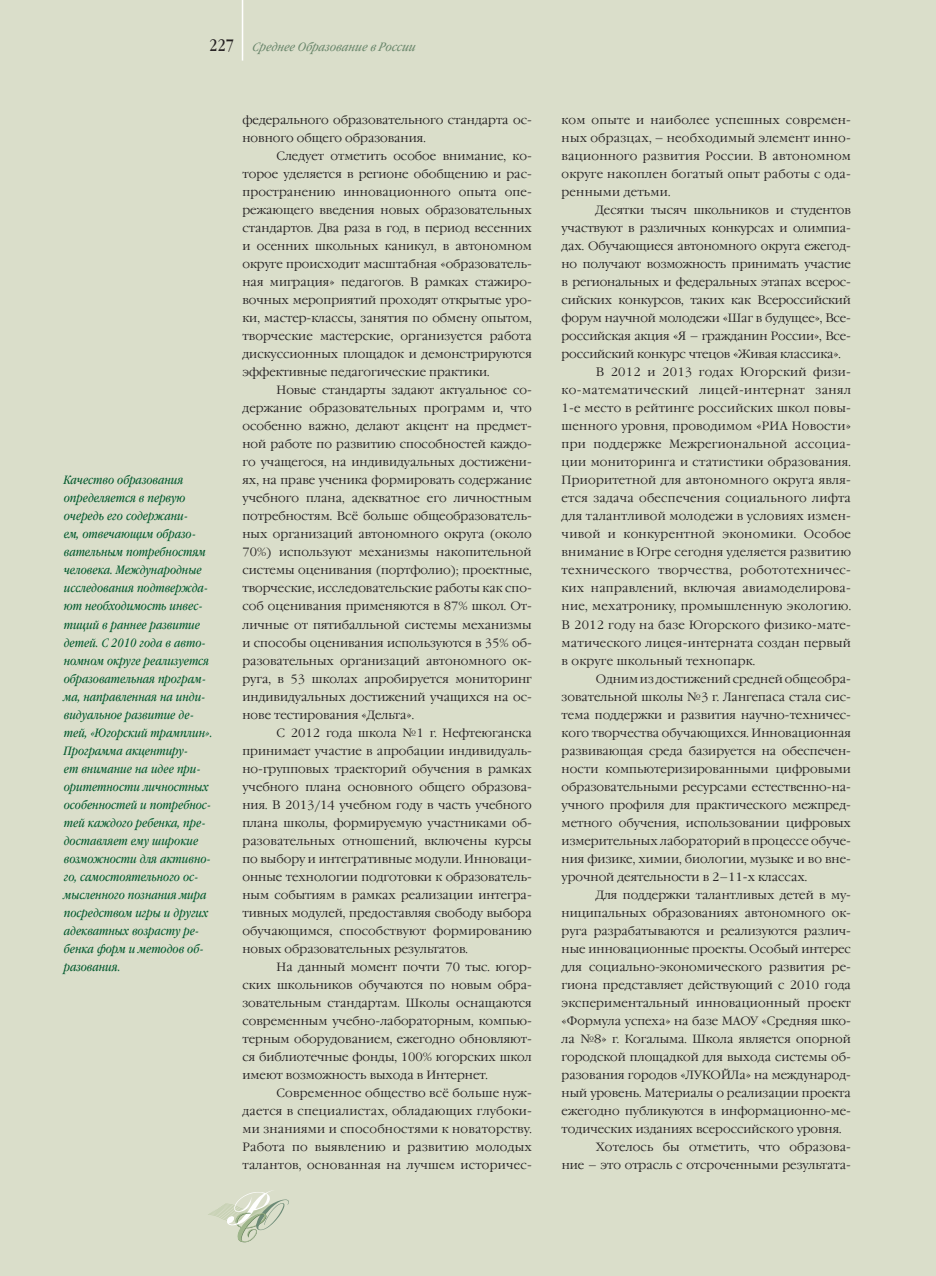
<style>
.page{position:relative;width:936px;height:1276px;background:#fff}
.page>*{position:absolute;margin:0;border:0;box-sizing:border-box;transform-origin:0 0}
.t1{font:300 12px/18px "Garamond C";color:#231f20;text-align:justify}
.t2{font:italic 12px/18px "Garamond Book Narrow C";color:#00582c}
.t3{font:300 12px "Garamond C";letter-spacing:.02em;color:#231f20}
.t4{font:300 12px "Garamond C";letter-spacing:.025em;color:#231f20}
.t5{font:300 12px "Garamond C";letter-spacing:.03em;color:#231f20}
.t6{font:300 12px "Garamond C";letter-spacing:.035em;color:#231f20}
.t7{font:italic 12px "Garamond Book Narrow C";letter-spacing:.01em;color:#69866b}
.s1{font-style:normal;font-size:16.5px;color:#231f20}
</style>
<div class="page">
<div style="left:0;top:0;width:935px;height:1276px;background:#dadeca"></div>
<svg style="left:208px;top:1190px;width:81px;height:52px"></svg>
<hr style="left:242px;top:0;width:1px;height:61px;background:#fff">
<p class="t7" style="left:209px;top:40px;width:210px"><span class="s1">2 2 7</span> Среднее Образование в России</p>
<p class="t2" style="left:64px;top:472px;width:150px">Качество образования определяется в первую очередь его содержани-<br>ем, отвечающим образо&shy;вательным потребностям человека. Международные исследования подтвержда&shy;ют необходимость инвес&shy;тиций в раннее развитие детей. С 2010 года в авто&shy;номном округе реализуется образовательная програм&shy;ма, направленная на инди&shy;видуальное развитие де&shy;тей, «Югорский трамплин».<br>Программа акцентиру-<br>ет внимание на идее при&shy;оритетности личностных особенностей и потребнос&shy;тей каждого ребенка, пре&shy;доставляет ему широкие возможности для активно&shy;го, самостоятельного ос&shy;мысленного познания мира посредством игры и других адекватных возрасту ре&shy;бенка форм и методов об&shy;разования.</p>
<p class="t1" style="left:242px;top:112px;width:291px">федерального образовательного стандарта ос&shy;новного общего образования.</p>
<p class="t1" style="left:242px;top:148px;width:291px;text-indent:34px">Следует отметить особое внимание, ко&shy;торое уделяется в регионе обобщению и рас&shy;пространению инновационного опыта опе&shy;режающего введения новых образовательных стандартов. Два раза в год, в период весенних и осенних школьных каникул, в автономном округе происходит масштабная «образователь&shy;ная миграция» педагогов. В рамках стажиро&shy;вочных мероприятий проходят открытые уро&shy;ки, мастер-классы, занятия по обмену опытом, творческие мастерские, организуется работа дискуссионных площадок и демонстрируются эффективные педагогические практики.</p>
<p class="t1" style="left:242px;top:382px;width:291px;text-indent:34px">Новые стандарты задают актуальное со&shy;держание образовательных программ и, что особенно важно, делают акцент на предмет&shy;ной работе по развитию способностей каждо&shy;го учащегося, на индивидуальных достижени&shy;ях, на праве ученика формировать содержание учебного плана, адекватное его личностным потребностям. Всё больше общеобразователь&shy;ных организаций автономного округа (около 70%) используют механизмы накопительной системы оценивания (портфолио); проектные, творческие, исследовательские работы как спо&shy;соб оценивания применяются в 87% школ. От&shy;личные от пятибалльной системы механизмы и способы оценивания используются в 35% об&shy;разовательных организаций автономного ок&shy;руга, в 53 школах апробируется мониторинг индивидуальных достижений учащихся на ос&shy;нове тестирования «Дельта».</p>
<p class="t1" style="left:242px;top:724px;width:291px;text-indent:34px">С 2012 года школа №1 г. Нефтеюганска принимает участие в апробации индивидуаль&shy;но-групповых траекторий обучения в рамках учебного плана основного общего образова&shy;ния. В 2013/14 учебном году в часть учебного плана школы, формируемую участниками об&shy;разовательных отношений, включены курсы по выбору и интегративные модули. Инноваци&shy;онные технологии подготовки к образователь&shy;ным событиям в рамках реализации интегра&shy;тивных модулей, предоставляя свободу выбора обучающимся, способствуют формированию новых образовательных результатов.</p>
<p class="t1" style="left:242px;top:958px;width:291px;text-indent:34px">На данный момент почти 70 тыс. югор&shy;ских школьников обучаются по новым обра&shy;зовательным стандартам. Школы оснащаются современным учебно-лабораторным, компью&shy;терным оборудованием, ежегодно обновляют&shy;ся библиотечные фонды, 100% югорских школ имеют возможность выхода в Интернет.</p>
<p class="t1" style="left:242px;top:1084px;width:291px;text-indent:34px">Современное общество всё больше нуж&shy;дается в специалистах, обладающих глубоки&shy;ми знаниями и способностями к новаторству.<br>Работа по выявлению и развитию молодых талантов, основанная на лучшем историчес-</p>
<p class="t1" style="left:561px;top:112px;width:291px">ком опыте и наиболее успешных современ&shy;ных образцах, – необходимый элемент инно&shy;вационного развития России. В автономном округе накоплен богатый опыт работы с ода&shy;ренными детьми.</p>
<p class="t1" style="left:595px;top:202px;width:257px">Десятки тысяч школьников и студентов</p>
<p class="t1" style="left:561px;top:220px;width:291px">участвуют в различных конкурсах и олимпиа-</p>
<p class="t1" style="left:561px;top:238px;width:291px">дах. Обучающиеся автономного округа ежегод-</p>
<p class="t1" style="left:561px;top:256px;width:291px">но получают возможность принимать участие</p>
<p class="t1" style="left:561px;top:274px;width:291px">в региональных и федеральных этапах всерос-</p>
<p class="t1" style="left:561px;top:292px;width:291px">сийских конкурсов, таких как Всероссийский</p>
<p class="t1" style="left:561px;top:310px;width:291px">форум научной молодежи «Шаг в будущее», Все-</p>
<p class="t1" style="left:561px;top:328px;width:291px">российская акция «Я – гражданин России», Все-</p>
<p class="t1" style="left:561px;top:346px;width:281px">российский конкурс чтецов «Живая классика».</p>
<p class="t3" style="left:595px;top:366px;width:257px">В 2012 и 2013 годах Югорский физи-</p>
<p class="t6" style="left:561px;top:384px;width:291px">ко-математический лицей-интернат занял</p>
<p class="t3" style="left:561px;top:402px;width:291px">1-е место в рейтинге российских школ повы-</p>
<p class="t3" style="left:561px;top:420px;width:291px">шенного уровня, проводимом «РИА Новости»</p>
<p class="t4" style="left:561px;top:438px;width:291px">при поддержке Межрегиональной ассоциа-</p>
<p class="t3" style="left:561px;top:456px;width:291px">ции мониторинга и статистики образования.</p>
<p class="t3" style="left:561px;top:474px;width:291px">Приоритетной для автономного округа явля-</p>
<p class="t3" style="left:561px;top:492px;width:291px">ется задача обеспечения социального лифта</p>
<p class="t3" style="left:561px;top:510px;width:291px">для талантливой молодежи в условиях измен-</p>
<p class="t4" style="left:561px;top:528px;width:291px">чивой и конкурентной экономики. Особое</p>
<p class="t3" style="left:561px;top:546px;width:291px">внимание в Югре сегодня уделяется развитию</p>
<p class="t5" style="left:561px;top:564px;width:291px">технического творчества, робототехничес-</p>
<p class="t3" style="left:561px;top:582px;width:291px">ких направлений, включая авиамоделирова-</p>
<p class="t3" style="left:561px;top:600px;width:291px">ние, мехатронику, промышленную экологию.</p>
<p class="t3" style="left:561px;top:618px;width:291px">В 2012 году на базе Югорского физико-мате-</p>
<p class="t3" style="left:561px;top:636px;width:291px">матического лицея-интерната создан первый</p>
<p class="t3" style="left:561px;top:654px;width:195px">в округе школьный технопарк.</p>
<p class="t1" style="left:595px;top:670px;width:257px">Одним из достижений средней общеобра-</p>
<p class="t1" style="left:561px;top:688px;width:291px">зовательной школы №3 г. Лангепаса стала сис-</p>
<p class="t1" style="left:561px;top:706px;width:291px">тема поддержки и развития научно-техничес-</p>
<p class="t1" style="left:561px;top:724px;width:291px">кого творчества обучающихся. Инновационная</p>
<p class="t1" style="left:561px;top:742px;width:291px">развивающая среда базируется на обеспечен-</p>
<p class="t1" style="left:561px;top:760px;width:291px">ности компьютеризированными цифровыми</p>
<p class="t1" style="left:561px;top:778px;width:291px">образовательными ресурсами естественно-на-</p>
<p class="t1" style="left:561px;top:796px;width:291px">учного профиля для практического межпред-</p>
<p class="t1" style="left:561px;top:814px;width:291px">метного обучения, использовании цифровых</p>
<p class="t1" style="left:561px;top:832px;width:291px">измерительных лабораторий в процессе обуче-</p>
<p class="t1" style="left:561px;top:850px;width:291px">ния физике, химии, биологии, музыке и во вне-</p>
<p class="t1" style="left:561px;top:868px;width:247px">урочной деятельности в 2–11-х классах.</p>
<p class="t1" style="left:595px;top:886px;width:257px">Для поддержки талантливых детей в му-</p>
<p class="t1" style="left:561px;top:904px;width:291px">ниципальных образованиях автономного ок-</p>
<p class="t1" style="left:561px;top:922px;width:291px">руга разрабатываются и реализуются различ-</p>
<p class="t1" style="left:561px;top:940px;width:291px">ные инновационные проекты. Особый интерес</p>
<p class="t1" style="left:561px;top:958px;width:291px">для социально-экономического развития ре-</p>
<p class="t1" style="left:561px;top:976px;width:291px">гиона представляет действующий с 2010 года</p>
<p class="t1" style="left:561px;top:994px;width:291px">экспериментальный инновационный проект</p>
<p class="t1" style="left:561px;top:1012px;width:291px">«Формула успеха» на базе МАОУ «Средняя шко-</p>
<p class="t1" style="left:561px;top:1030px;width:291px">ла №8» г. Когалыма. Школа является опорной</p>
<p class="t1" style="left:561px;top:1048px;width:291px">городской площадкой для выхода системы об-</p>
<p class="t1" style="left:561px;top:1066px;width:291px">разования городов «ЛУКОЙЛа» на международ-</p>
<p class="t1" style="left:561px;top:1084px;width:291px">ный уровень. Материалы о реализации проекта</p>
<p class="t1" style="left:561px;top:1102px;width:291px">ежегодно публикуются в информационно-ме-</p>
<p class="t1" style="left:561px;top:1120px;width:281px">тодических изданиях всероссийского уровня.</p>
<p class="t1" style="left:595px;top:1138px;width:257px">Хотелось бы отметить, что образова-</p>
<p class="t1" style="left:561px;top:1156px;width:291px">ние – это отрасль с отсроченными результата-</p>
</div>
